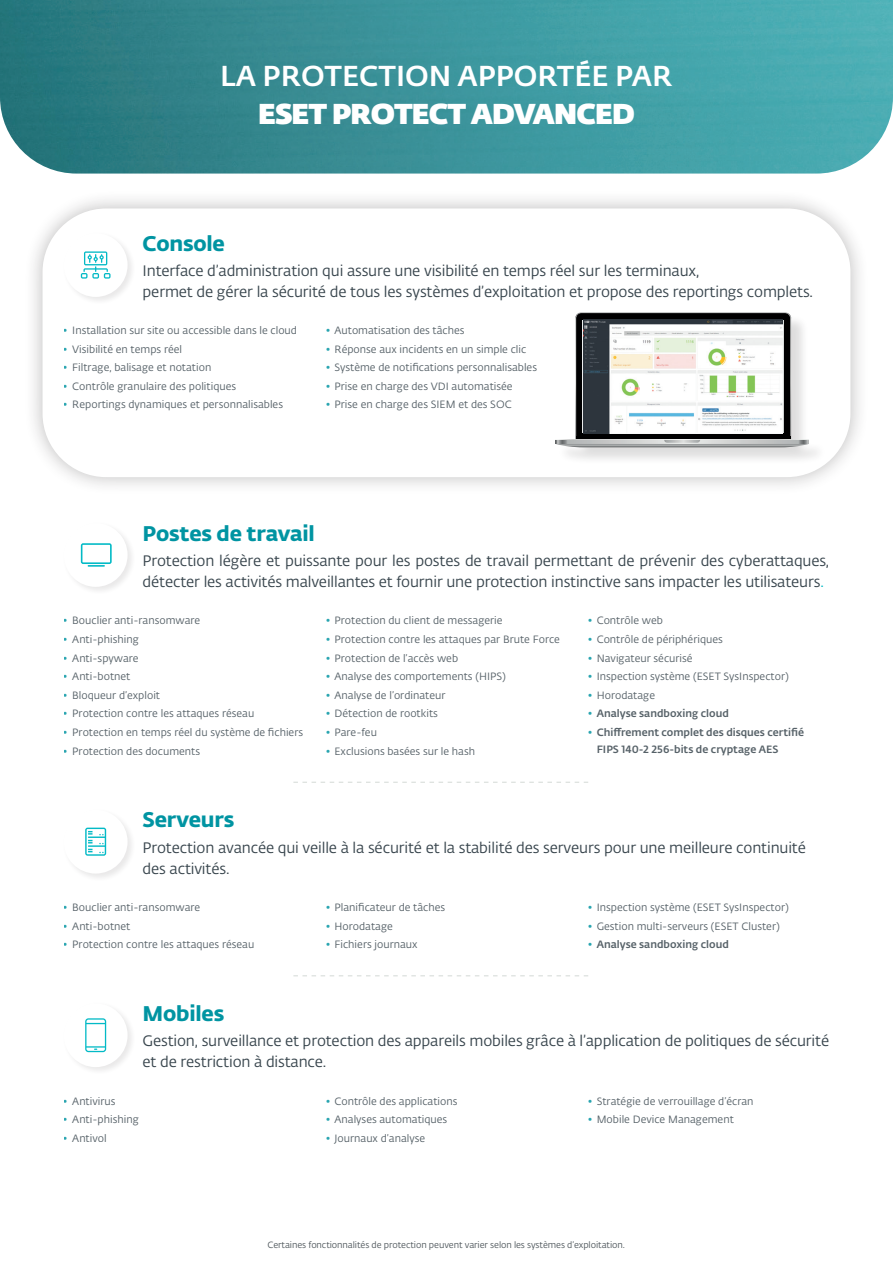
<style>
.page{position:relative;width:893px;height:1263px;background:#fff}
.page>*{position:absolute;margin:0;border:0;box-sizing:border-box;transform-origin:0 0}
.t1{font:28.5px "Fedra Sans Alt Pro Med LF";color:#fff}
.t2{font:800 28.5px "Fedra Sans Dis Std";letter-spacing:-.01em;color:#fff}
.t3{font:21px "Fedra Sans Alt Pro Bold LF";letter-spacing:-.01em;color:#0094a2}
.t4{font:15px/21px "Fedra Sans Alt Pro Book LF";letter-spacing:-.01em;color:#38454d}
.t5{font:10.5px "Fedra Sans Alt Pro Book LF";color:#38454d}
.t6{font:10.5px/16.5px "Fedra Sans Alt Pro Med LF";color:#38454d}
.t7{font:9px "Fedra Sans Alt Pro Book LF";letter-spacing:-.01em;color:#525a5f}
.s1{font-family:"Fedra Sans Alt Pro Demi LF";color:#0094a2}
.s2{color:#03bac6}
</style>
<div class="page">
<img style="left:0;top:0;width:893px;height:174px">
<svg style="left:293px;top:782px;width:295px;height:1px"></svg>
<svg style="left:293px;top:975px;width:295px;height:1px"></svg>
<div style="left:24px;top:190px;width:845px;height:306px;background:#231f20;opacity:.3"></div>
<div style="left:43px;top:208px;width:807px;height:269px;background:#fff;border-radius:64px"></div>
<div style="left:62px;top:231px;width:74px;height:74px;background:#231f20;opacity:.1"></div>
<div style="left:64px;top:233px;width:64px;height:64px;background:#fff;border-radius:50%"></div>
<svg style="left:81px;top:251px;width:30px;height:28px"></svg>
<div style="left:558px;top:314px;width:269px;height:152px;background:#231f20;opacity:.15"></div>
<svg style="left:555px;top:312px;width:254px;height:135px"></svg>
<img style="left:583px;top:320px;width:200px;height:113px">
<div style="left:62px;top:808px;width:74px;height:74px;background:#231f20;opacity:.1"></div>
<div style="left:64px;top:810px;width:64px;height:63px;background:#fff;border-radius:50%"></div>
<svg style="left:85px;top:828px;width:21px;height:28px"></svg>
<div style="left:62px;top:1001px;width:74px;height:74px;background:#231f20;opacity:.1"></div>
<div style="left:64px;top:1003px;width:64px;height:64px;background:#fff;border-radius:50%"></div>
<div style="left:62px;top:521px;width:74px;height:74px;background:#231f20;opacity:.1"></div>
<div style="left:64px;top:523px;width:64px;height:64px;background:#fff;border-radius:50%"></div>
<svg style="left:81px;top:543px;width:31px;height:24px"></svg>
<svg style="left:85px;top:1018px;width:21px;height:34px"></svg>
<h1 class="t1" style="left:220px;top:54px;width:454px">LA PROTECTION APPORTÉE PAR</h1>
<h1 class="t2" style="left:258px;top:90px;width:377px">ESET PROTECT ADVANCED</h1>
<h2 class="t3" style="left:143px;top:226px;width:84px">Console</h2>
<h3 class="t4" style="left:143px;top:260px;width:672px">Interface d’administration qui assure une visibilité en temps réel sur les terminaux,<br>permet de gérer la sécurité de tous les systèmes d’exploitation et propose des reportings complets.</h3>
<p class="t5" style="left:64px;top:323px;width:235px"><span class="s1">•</span> Installation sur site ou accessible dans le cloud</p>
<p class="t5" style="left:64px;top:342px;width:120px"><span class="s1">•</span> Visibilité en temps réel</p>
<p class="t5" style="left:64px;top:360px;width:149px"><span class="s1">•</span> Filtrage, balisage et notation</p>
<p class="t5" style="left:64px;top:379px;width:174px"><span class="s1">•</span> Contrôle granulaire des politiques</p>
<p class="t5" style="left:64px;top:397px;width:221px"><span class="s1">•</span> Reportings dynamiques et personnalisables</p>
<p class="t5" style="left:326px;top:323px;width:140px"><span class="s1">•</span> Automatisation des tâches</p>
<p class="t5" style="left:326px;top:342px;width:202px"><span class="s1">•</span> Réponse aux incidents en un simple clic</p>
<p class="t5" style="left:326px;top:360px;width:213px"><span class="s1">•</span> Système de notifications personnalisables</p>
<p class="t5" style="left:326px;top:379px;width:188px"><span class="s1">•</span> Prise en charge des VDI automatisée</p>
<p class="t5" style="left:326px;top:397px;width:187px"><span class="s1">•</span> Prise en charge des SIEM et des SOC</p>
<h2 class="t3" style="left:143px;top:516px;width:174px">Postes de travail</h2>
<h3 class="t4" style="left:143px;top:550px;width:688px">Protection légère et puissante pour les postes de travail permettant de prévenir des cyberattaques, détecter les activités malveillantes et fournir une protection instinctive sans impacter les utilisateurs<span class="s2">.</span></h3>
<p class="t5" style="left:588px;top:613px;width:76px"><span class="s1">•</span> Contrôle web</p>
<p class="t5" style="left:588px;top:632px;width:136px"><span class="s1">•</span> Contrôle de périphériques</p>
<p class="t5" style="left:588px;top:651px;width:106px"><span class="s1">•</span> Navigateur sécurisé</p>
<p class="t5" style="left:588px;top:669px;width:202px"><span class="s1">•</span> Inspection système (ESET SysInspector)</p>
<p class="t5" style="left:588px;top:688px;width:68px"><span class="s1">•</span> Horodatage</p>
<p class="t6" style="left:588px;top:705px;width:142px"><span class="s1">•</span> Analyse sandboxing cloud</p>
<p class="t6" style="left:597px;top:723px;width:209px;text-indent:-9px"><span class="s1">•</span> Chiffrement complet des disques certifié<br>FIPS 140-2 256-bits de cryptage AES</p>
<p class="t5" style="left:64px;top:613px;width:138px"><span class="s1">•</span> Bouclier anti-ransomware</p>
<p class="t5" style="left:64px;top:632px;width:77px"><span class="s1">•</span> Anti-phishing</p>
<p class="t5" style="left:64px;top:651px;width:76px"><span class="s1">•</span> Anti-spyware</p>
<p class="t5" style="left:64px;top:669px;width:68px"><span class="s1">•</span> Anti-botnet</p>
<p class="t5" style="left:64px;top:688px;width:98px"><span class="s1">•</span> Bloqueur d’exploit</p>
<p class="t5" style="left:64px;top:706px;width:192px"><span class="s1">•</span> Protection contre les attaques réseau</p>
<p class="t5" style="left:64px;top:725px;width:241px"><span class="s1">•</span> Protection en temps réel du système de fichiers</p>
<p class="t5" style="left:64px;top:744px;width:138px"><span class="s1">•</span> Protection des documents</p>
<p class="t5" style="left:326px;top:613px;width:178px"><span class="s1">•</span> Protection du client de messagerie</p>
<p class="t5" style="left:326px;top:632px;width:236px"><span class="s1">•</span> Protection contre les attaques par Brute Force</p>
<p class="t5" style="left:326px;top:651px;width:134px"><span class="s1">•</span> Protection de l’accès web</p>
<p class="t5" style="left:326px;top:669px;width:181px"><span class="s1">•</span> Analyse des comportements (HIPS)</p>
<p class="t5" style="left:326px;top:688px;width:121px"><span class="s1">•</span> Analyse de l’ordinateur</p>
<p class="t5" style="left:326px;top:706px;width:113px"><span class="s1">•</span> Détection de rootkits</p>
<p class="t5" style="left:326px;top:725px;width:52px"><span class="s1">•</span> Pare-feu</p>
<p class="t5" style="left:326px;top:744px;width:151px"><span class="s1">•</span> Exclusions basées sur le hash</p>
<h2 class="t3" style="left:143px;top:803px;width:93px">Serveurs</h2>
<h3 class="t4" style="left:143px;top:836px;width:665px">Protection avancée qui veille à la sécurité et la stabilité des serveurs pour une meilleure continuité des activités.</h3>
<p class="t5" style="left:64px;top:900px;width:138px"><span class="s1">•</span> Bouclier anti-ransomware</p>
<p class="t5" style="left:64px;top:919px;width:68px"><span class="s1">•</span> Anti-botnet</p>
<p class="t5" style="left:64px;top:937px;width:192px"><span class="s1">•</span> Protection contre les attaques réseau</p>
<p class="t5" style="left:326px;top:900px;width:121px"><span class="s1">•</span> Planificateur de tâches</p>
<p class="t5" style="left:326px;top:919px;width:68px"><span class="s1">•</span> Horodatage</p>
<p class="t5" style="left:326px;top:937px;width:93px"><span class="s1">•</span> Fichiers journaux</p>
<p class="t5" style="left:588px;top:900px;width:202px"><span class="s1">•</span> Inspection système (ESET SysInspector)</p>
<p class="t5" style="left:588px;top:919px;width:193px"><span class="s1">•</span> Gestion multi-serveurs (ESET Cluster)</p>
<p class="t6" style="left:588px;top:936px;width:142px"><span class="s1">•</span> Analyse sandboxing cloud</p>
<h2 class="t3" style="left:143px;top:997px;width:83px">Mobiles</h2>
<h3 class="t4" style="left:143px;top:1030px;width:688px">Gestion, surveillance et protection des appareils mobiles grâce à l’application de politiques de sécurité et de restriction à distance.</h3>
<p class="t5" style="left:64px;top:1093px;width:53px"><span class="s1">•</span> Antivirus</p>
<p class="t5" style="left:64px;top:1112px;width:77px"><span class="s1">•</span> Anti-phishing</p>
<p class="t5" style="left:64px;top:1131px;width:44px"><span class="s1">•</span> Antivol</p>
<p class="t5" style="left:326px;top:1093px;width:133px"><span class="s1">•</span> Contrôle des applications</p>
<p class="t5" style="left:326px;top:1112px;width:123px"><span class="s1">•</span> Analyses automatiques</p>
<p class="t5" style="left:326px;top:1131px;width:101px"><span class="s1">•</span> Journaux d’analyse</p>
<p class="t5" style="left:588px;top:1093px;width:167px"><span class="s1">•</span> Stratégie de verrouillage d’écran</p>
<p class="t5" style="left:588px;top:1112px;width:147px"><span class="s1">•</span> Mobile Device Management</p>
<p class="t7" style="left:268px;top:1239px;width:359px">Certaines fonctionnalités de protection peuvent varier selon les systèmes d’exploitation.</p>
</div>
